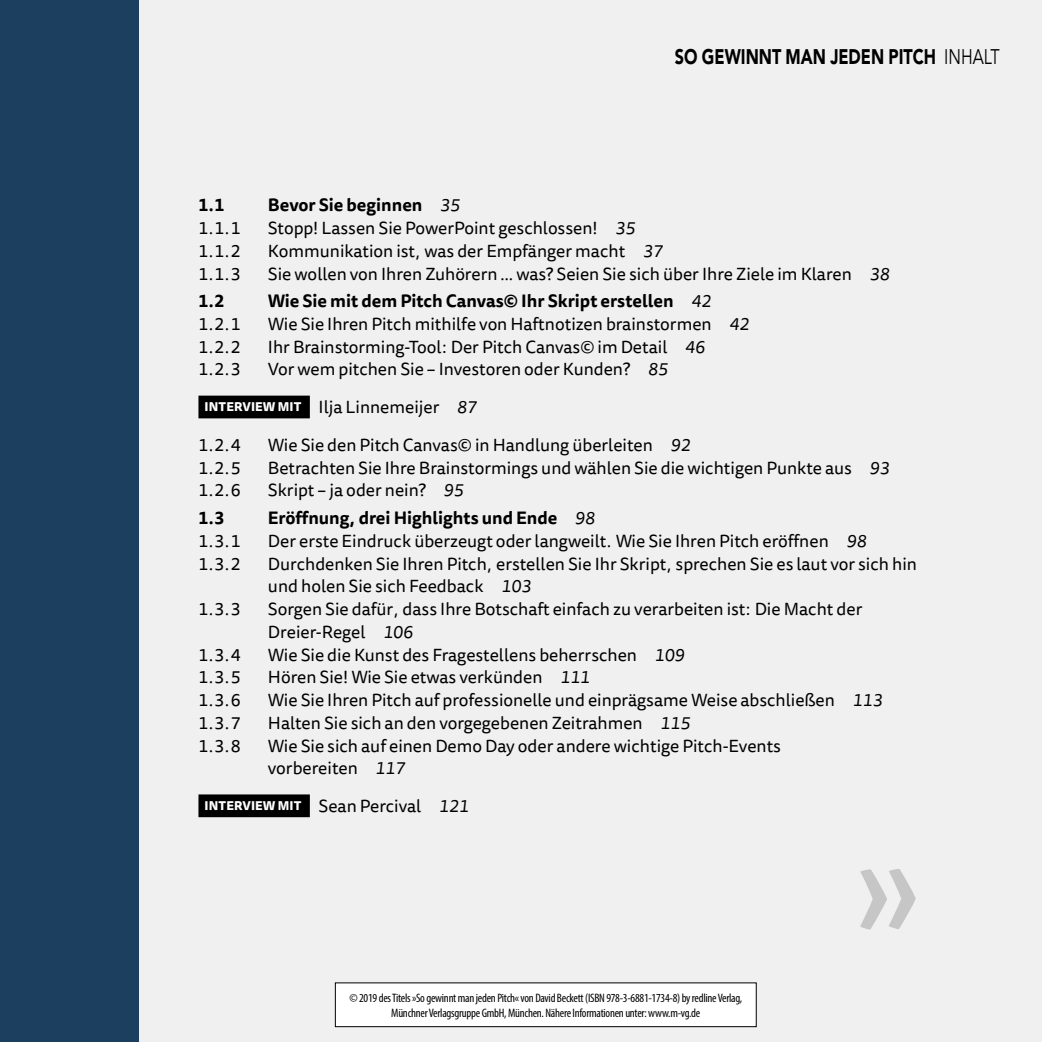
<style>
.page{position:relative;width:1042px;height:1042px;background:#fff}
.page>*{position:absolute;margin:0;border:0;box-sizing:border-box;transform-origin:0 0}
.t1{font:147px "Tisa Pro";color:#c6c6c6}
.t2{font:900 21px "Avenir LT Std";color:#000;scale:.77 1}
.t3{font:17.5px/22.8px "Tisa Sans Pro";color:#000}
.t4{font:700 17.5px "Tisa Sans Pro";color:#000}
.t5{font:condensed 12.25px/14.7px "Myriad Pro";letter-spacing:-.02em;color:#000;text-align:center}
.t6{font:800 12.25px "Tisa Sans Pro";letter-spacing:.01em;color:#fff}
.s1{font-weight:400}
.s2{font-weight:400;font-style:italic}
.s3{font-style:italic}
.s4{font-weight:800;font-size:12.25px;color:#fff}
.s5{font-weight:400;font-size:17.5px;color:#000}
.s6{font-weight:400;font-style:italic;font-size:17.5px;color:#000}
</style>
<div class="page">
<div style="left:139px;top:0;width:903px;height:1042px;background:#f0f0f0"></div>
<div style="left:198px;top:396px;width:112px;height:22px;background:#000"></div>
<div style="left:198px;top:794px;width:112px;height:23px;background:#000"></div>
<div style="left:0;top:0;width:139px;height:1042px;background:#1c3e5f"></div>
<div style="left:335px;top:983px;width:421px;height:43px;background:#fff"></div>
<div style="left:335px;top:982px;width:421px;height:45px;border:1px solid #000"></div>
<p class="t2" style="left:675px;top:44px;width:423px">SO GEWINNT MAN JEDEN PITCH <span class="s1">INHALT</span></p>
<p class="t4" style="left:198px;top:192px;width:28px">1.1</p>
<p class="t4" style="left:268px;top:192px;width:193px">Bevor Sie beginnen <span class="s2">35</span></p>
<p class="t3" style="left:198px;top:217px;width:44px">1.1.1</p>
<p class="t3" style="left:268px;top:217px;width:369px">Stopp! Lassen Sie PowerPoint geschlossen! <span class="s3">35</span></p>
<p class="t3" style="left:198px;top:240px;width:44px">1.1.2</p>
<p class="t3" style="left:268px;top:240px;width:396px">Kommunikation ist, was der Empfänger macht <span class="s3">37</span></p>
<p class="t3" style="left:198px;top:262px;width:44px">1.1.3</p>
<p class="t3" style="left:268px;top:262px;width:623px">Sie wollen von Ihren Zuhörern … was? Seien Sie sich über Ihre Ziele im Klaren <span class="s3">38</span></p>
<p class="t4" style="left:198px;top:288px;width:28px">1.2</p>
<p class="t4" style="left:268px;top:288px;width:444px">Wie Sie mit dem Pitch Canvas© Ihr Skript erstellen <span class="s2">42</span></p>
<p class="t3" style="left:198px;top:313px;width:44px">1.2.1</p>
<p class="t3" style="left:268px;top:313px;width:483px">Wie Sie Ihren Pitch mithilfe von Haftnotizen brainstormen <span class="s3">42</span></p>
<p class="t3" style="left:198px;top:336px;width:44px">1.2.2</p>
<p class="t3" style="left:268px;top:336px;width:438px">Ihr Brainstorming-Tool: Der Pitch Canvas© im Detail <span class="s3">46</span></p>
<p class="t3" style="left:198px;top:358px;width:44px">1.2.3</p>
<p class="t3" style="left:268px;top:358px;width:401px">Vor wem pitchen Sie – Investoren oder Kunden? <span class="s3">85</span></p>
<p class="t3" style="left:205px;top:396px;width:274px"><span class="s4">INTERVIEW MIT</span> Ilja Linnemeijer <span class="s3">87</span></p>
<p class="t3" style="left:198px;top:434px;width:44px">1.2.4</p>
<p class="t3" style="left:268px;top:434px;width:424px">Wie Sie den Pitch Canvas© in Handlung überleiten <span class="s3">92</span></p>
<p class="t3" style="left:198px;top:456px;width:44px">1.2.5</p>
<p class="t3" style="left:268px;top:456px;width:623px">Betrachten Sie Ihre Brainstormings und wählen Sie die wichtigen Punkte aus <span class="s3">93</span></p>
<p class="t3" style="left:198px;top:479px;width:44px">1.2.6</p>
<p class="t3" style="left:268px;top:479px;width:197px">Skript – ja oder nein? <span class="s3">95</span></p>
<p class="t4" style="left:198px;top:505px;width:28px">1.3</p>
<p class="t4" style="left:268px;top:505px;width:328px">Eröffnung, drei Highlights und Ende <span class="s2">98</span></p>
<p class="t3" style="left:198px;top:530px;width:44px">1.3.1</p>
<p class="t3" style="left:268px;top:530px;width:600px">Der erste Eindruck überzeugt oder langweilt. Wie Sie Ihren Pitch eröffnen <span class="s3">98</span></p>
<p class="t3" style="left:198px;top:552px;width:44px">1.3.2</p>
<p class="t3" style="left:268px;top:552px;width:650px">Durchdenken Sie Ihren Pitch, erstellen Sie Ihr Skript, sprechen Sie es laut vor sich hin und holen Sie sich Feedback <span class="s3">103</span></p>
<p class="t3" style="left:198px;top:598px;width:44px">1.3.3</p>
<p class="t3" style="left:268px;top:598px;width:596px">Sorgen Sie dafür, dass Ihre Botschaft einfach zu verarbeiten ist: Die Macht der<br>Dreier-Regel <span class="s3">106</span></p>
<p class="t3" style="left:198px;top:643px;width:44px">1.3.4</p>
<p class="t3" style="left:268px;top:643px;width:418px">Wie Sie die Kunst des Fragestellens beherrschen <span class="s3">109</span></p>
<p class="t3" style="left:198px;top:666px;width:44px">1.3.5</p>
<p class="t3" style="left:268px;top:666px;width:323px">Hören Sie! Wie Sie etwas verkünden <span class="s3">111</span></p>
<p class="t3" style="left:198px;top:689px;width:44px">1.3.6</p>
<p class="t3" style="left:268px;top:689px;width:616px">Wie Sie Ihren Pitch auf professionelle und einprägsame Weise abschließen <span class="s3">113</span></p>
<p class="t3" style="left:198px;top:712px;width:44px">1.3.7</p>
<p class="t3" style="left:268px;top:712px;width:424px">Halten Sie sich an den vorgegebenen Zeitrahmen <span class="s3">115</span></p>
<p class="t3" style="left:198px;top:734px;width:44px">1.3.8</p>
<p class="t3" style="left:268px;top:734px;width:515px">Wie Sie sich auf einen Demo Day oder andere wichtige Pitch-Events vorbereiten <span class="s3">117</span></p>
<p class="t6" style="left:205px;top:796px;width:266px">INTERVIEW MIT <span class="s5">Sean Percival</span> <span class="s6">121</span></p>
<p class="t5" style="left:349px;top:990px;width:394px">© 2019 des Titels »So gewinnt man jeden Pitch« von David Beckett (ISBN 978-3-6881-1734-8) by redline Verlag,<br>Münchner Verlagsgruppe GmbH, München. Nähere Informationen unter: www.m-vg.de</p>
<h1 class="t1" style="left:848px;top:776px;width:81px">»</h1>
</div>
